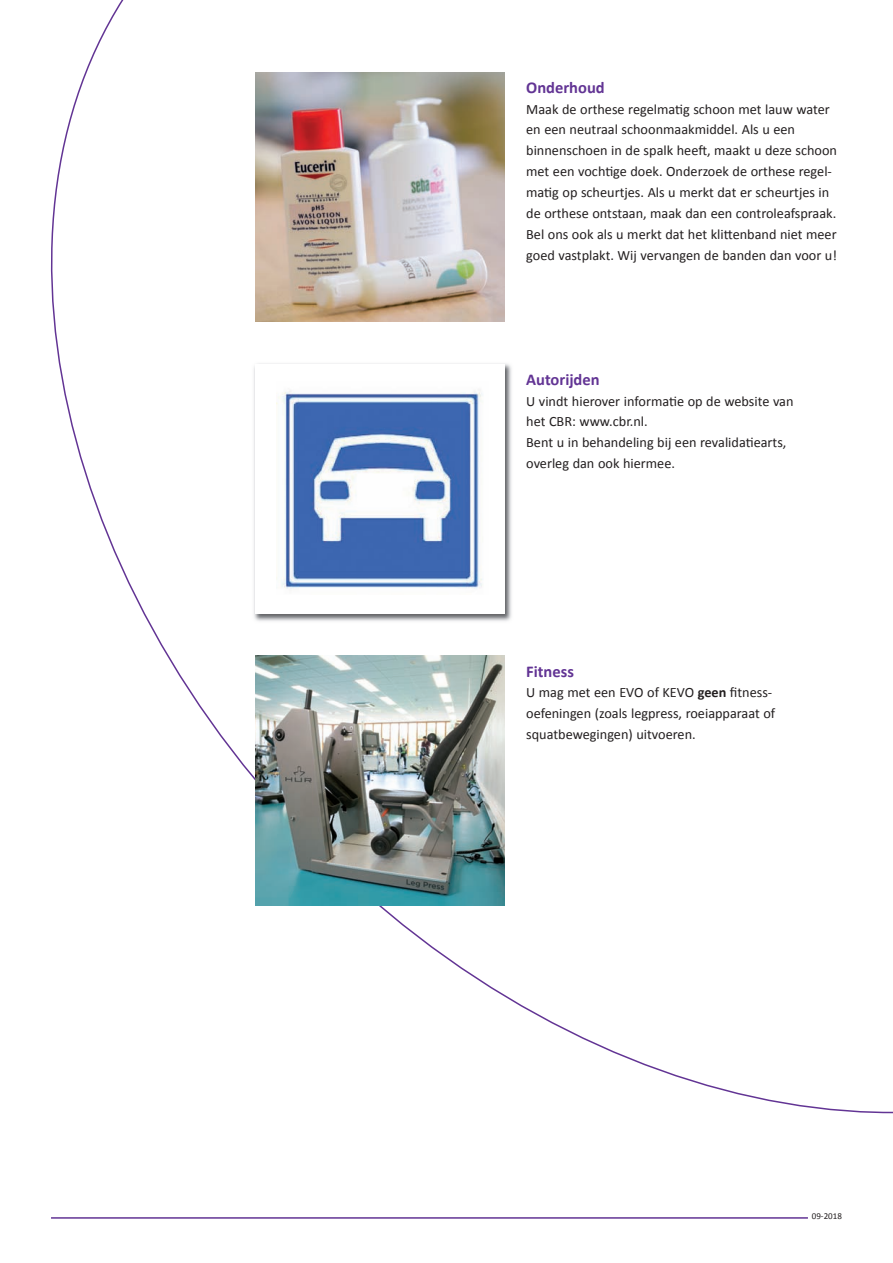
<style>
.page{position:relative;width:893px;height:1263px;background:#fff}
.page>*{position:absolute;margin:0;border:0;box-sizing:border-box;transform-origin:0 0}
.t1{font:700 16.5px "Calibri";color:#623494}
.t2{font:14.25px/20.9px "Calibri";color:#231f20}
.t3{font:9px "Calibri";color:#231f20}
.s1{font-weight:700}
</style>
<div class="page">
<img style="left:255px;top:656px;width:250px;height:250px">
<img style="left:254px;top:363px;width:258px;height:258px">
<div style="left:255px;top:364px;width:250px;height:250px;background:#fff"></div>
<img style="left:276px;top:390px;width:207px;height:199px">
<img style="left:255px;top:72px;width:250px;height:250px">
<hr style="left:51px;top:1217px;width:757px;height:2px;background:#623494">
<p class="t1" style="left:526px;top:77px;width:80px">Onderhoud</p>
<p class="t2" style="left:526px;top:98px;width:312px">Maak de orthese regelmatig schoon met lauw water en een neutraal schoonmaakmiddel. Als u een binnenschoen in de spalk heeft, maakt u deze schoon met een vochtige doek. Onderzoek de orthese regel&shy;matig op scheurtjes. Als u merkt dat er scheurtjes in de orthese ontstaan, maak dan een controleafspraak.<br>Bel ons ook als u merkt dat het klittenband niet meer goed vastplakt. Wij vervangen de banden dan voor u!</p>
<p class="t1" style="left:526px;top:369px;width:75px">Autorijden</p>
<p class="t2" style="left:526px;top:390px;width:269px">U vindt hierover informatie op de website van het CBR: www.cbr.nl.<br>Bent u in behandeling bij een revalidatiearts, overleg dan ook hiermee.</p>
<p class="t1" style="left:526px;top:661px;width:49px">Fitness</p>
<p class="t2" style="left:526px;top:682px;width:251px">U mag met een EVO of KEVO <span class="s1">geen</span> fitness&shy;oefeningen (zoals legpress, roeiapparaat of squatbewegingen) uitvoeren.</p>
<p class="t3" style="left:812px;top:1210px;width:32px">09-2018</p>
</div>
